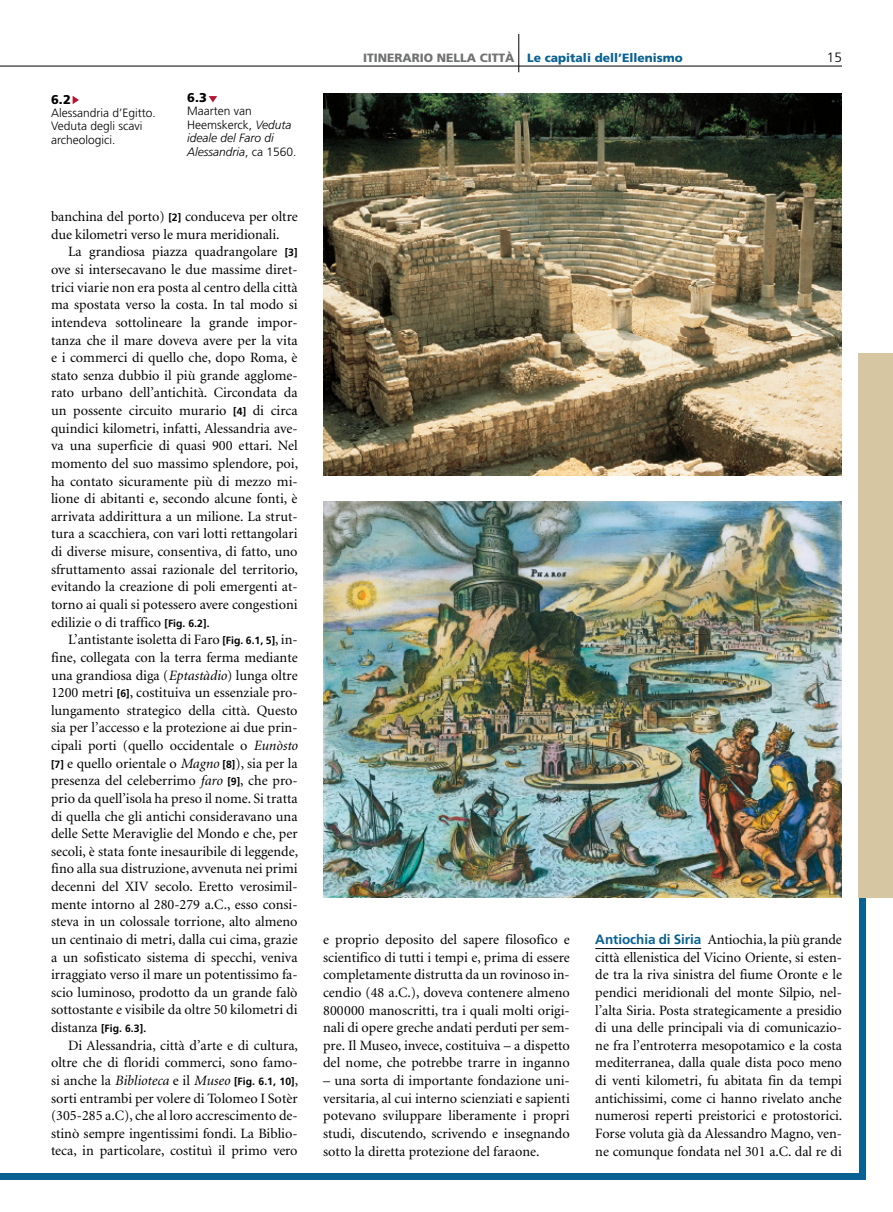
<style>
.page{position:relative;width:893px;height:1212px;background:#fff}
.page>*{position:absolute;margin:0;border:0;box-sizing:border-box;transform-origin:0 0}
.Ciclo-Città_testo_co{font:14.25px/17.7px "Minion";color:#000;text-align:justify}
.Ciclo-Città_testo{font:14.25px/17.7px "Minion";letter-spacing:-.005em;color:#000;text-align:justify}
.t1{font:300 13.5px "Frutiger";color:#000}
.Dida_1numero{font:900 12.75px "Frutiger";color:#000}
.Dida_2testo{font:italic 300 12px/13.5px "Frutiger";color:#000}
.Dida_2testo-2{font:300 12px/13.5px "Frutiger";color:#000}
.t2{font:900 12px "Frutiger";color:#086192}
.s1{font-style:normal}
.s2{font-family:"Frutiger";font-weight:700;font-size:10.5px}
.s3{font-style:italic}
.s4{color:#707172}
.s5{font-family:"Frutiger";font-weight:700;font-size:13.5px;color:#086192}
</style>
<div class="page">
<hr style="left:0;top:66px;width:842px;height:1px;background:#000">
<hr style="left:518px;top:34px;width:1px;height:38px;background:#000">
<div style="left:0;top:1174px;width:865px;height:6px;background:#086192"></div>
<div style="left:859px;top:782px;width:6px;height:398px;background:#086192"></div>
<div style="left:859px;top:353px;width:34px;height:544px;background:#d6c7a2"></div>
<hr style="left:595px;top:948px;width:106px;height:1px;background:#000">
<img style="left:323px;top:94px;width:519px;height:381px">
<img style="left:323px;top:502px;width:519px;height:396px">
<svg style="left:73px;top:96px;width:6px;height:8px"></svg>
<svg style="left:209px;top:96px;width:8px;height:6px"></svg>
<p class="Dida_1numero" style="left:51px;top:92px;width:21px">6.2</p>
<p class="Dida_2testo-2" style="left:51px;top:106px;width:106px">Alessandria d’Egitto.<br>Veduta degli scavi archeologici.</p>
<p class="Dida_1numero" style="left:187px;top:90px;width:21px">6.3</p>
<p class="Dida_2testo" style="left:187px;top:104px;width:111px"><span class="s1">Maarten van<br>Heemskerck,</span> Veduta ideale del Faro di<br>Alessandria<span class="s1">, ca 1560.</span></p>
<p class="Ciclo-Città_testo_co" style="left:51px;top:208px;width:248px">banchina del porto) <span class="s2">[2]</span> conduceva per oltre due kilometri verso le mura meridionali.</p>
<p class="Ciclo-Città_testo_co" style="left:51px;top:244px;width:249px;text-indent:17px">La grandiosa piazza quadrangolare <span class="s2">[3] </span>ove si intersecavano le due massime diret&shy;trici viarie non era posta al centro della città ma spostata verso la costa. In tal modo si intendeva sottolineare la grande impor&shy;tanza che il mare doveva avere per la vita e i commerci di quello che, dopo Roma, è stato senza dubbio il più grande agglome&shy;rato urbano dell’antichità. Circondata da un possente circuito murario <span class="s2">[4]</span> di circa quindici kilometri, infatti, Alessandria ave&shy;va una superficie di quasi 900 ettari. Nel momento del suo massimo splendore, poi, ha contato sicuramente più di mezzo mi&shy;lione di abitanti e, secondo alcune fonti, è arrivata addirittura a un milione. La strut&shy;tura a scacchiera, con vari lotti rettangolari di diverse misure, consentiva, di fatto, uno sfruttamento assai razionale del territorio, evitando la creazione di poli emergenti at&shy;torno ai quali si potessero avere congestioni edilizie o di traffico <span class="s2">[Fig. 6.2]</span>.</p>
<p class="Ciclo-Città_testo_co" style="left:51px;top:631px;width:249px;text-indent:17px">L’antistante isoletta di Faro <span class="s2">[Fig. 6.1, 5]</span>, in&shy;fine, collegata con la terra ferma mediante una grandiosa diga (<span class="s3">Eptastàdio</span>) lunga oltre 1200 metri <span class="s2">[6]</span>, costituiva un essenziale pro&shy;lungamento strategico della città. Questo sia per l’accesso e la protezione ai due prin&shy;cipali porti (quello occidentale o <span class="s3">Eunòsto </span><span class="s2">[7]</span> e quello orientale o <span class="s3">Magno</span> <span class="s2">[8]</span>), sia per la presenza del celeberrimo <span class="s3">faro</span> <span class="s2">[9]</span>, che pro&shy;prio da quell’isola ha preso il nome. Si tratta di quella che gli antichi consideravano una delle Sette Meraviglie del Mondo e che, per secoli, è stata fonte inesauribile di leggende, fino alla sua distruzione, avvenuta nei primi decenni del XIV secolo. Eretto verosimil&shy;mente intorno al 280-279 a.C., esso consi&shy;steva in un colossale torrione, alto almeno un centinaio di metri, dalla cui cima, grazie a un sofisticato sistema di specchi, veniva irraggiato verso il mare un potentissimo fa&shy;scio luminoso, prodotto da un grande falò sottostante e visibile da oltre 50 kilometri di distanza <span class="s2">[Fig. 6.3]</span>.</p>
<p class="Ciclo-Città_testo_co" style="left:51px;top:1037px;width:249px;text-indent:17px">Di Alessandria, città d’arte e di cultura, oltre che di floridi commerci, sono famo&shy;si anche la <span class="s3">Biblioteca</span> e il <span class="s3">Museo</span> <span class="s2">[Fig. 6.1, 10]</span>, sorti entrambi per volere di Tolomeo I Sotèr (305-285 a.C), che al loro accrescimento de&shy;stinò sempre ingentissimi fondi. La Biblio&shy;teca, in particolare, costituì il primo vero</p>
<p class="t2" style="left:363px;top:50px;width:321px"><span class="s4">ITINERARIO NELLA CITTÀ</span> Le capitali dell’Ellenismo</p>
<p class="t1" style="left:827px;top:49px;width:17px">15</p>
<p class="Ciclo-Città_testo_co" style="left:323px;top:931px;width:248px">e proprio deposito del sapere filosofico e scientifico di tutti i tempi e, prima di essere completamente distrutta da un rovinoso in&shy;cendio (48 a.C.), doveva contenere almeno 800000 manoscritti, tra i quali molti origi&shy;nali di opere greche andati perduti per sem&shy;pre. Il Museo, invece, costituiva – a dispetto del nome, che potrebbe trarre in inganno</p>
<p class="Ciclo-Città_testo_co" style="left:323px;top:1072px;width:248px">– una sorta di importante fondazione uni&shy;versitaria, al cui interno scienziati e sapienti potevano sviluppare liberamente i propri studi, discutendo, scrivendo e insegnando sotto la diretta protezione del faraone.</p>
<p class="Ciclo-Città_testo" style="left:595px;top:931px;width:249px"><span class="s5">Antiochia di Siria</span> Antiochia, la più grande città ellenistica del Vicino Oriente, si esten&shy;de tra la riva sinistra del fiume Oronte e le pendici meridionali del monte Silpio, nel&shy;l’alta Siria. Posta strategicamente a presidio di una delle principali via di comunicazio&shy;ne fra l’entroterra mesopotamico e la costa mediterranea, dalla quale dista poco meno di venti kilometri, fu abitata fin da tempi antichissimi, come ci hanno rivelato anche numerosi reperti preistorici e protostorici.<br>Forse voluta già da Alessandro Magno, ven&shy;ne comunque fondata nel 301 a.C. dal re di</p>
</div>
